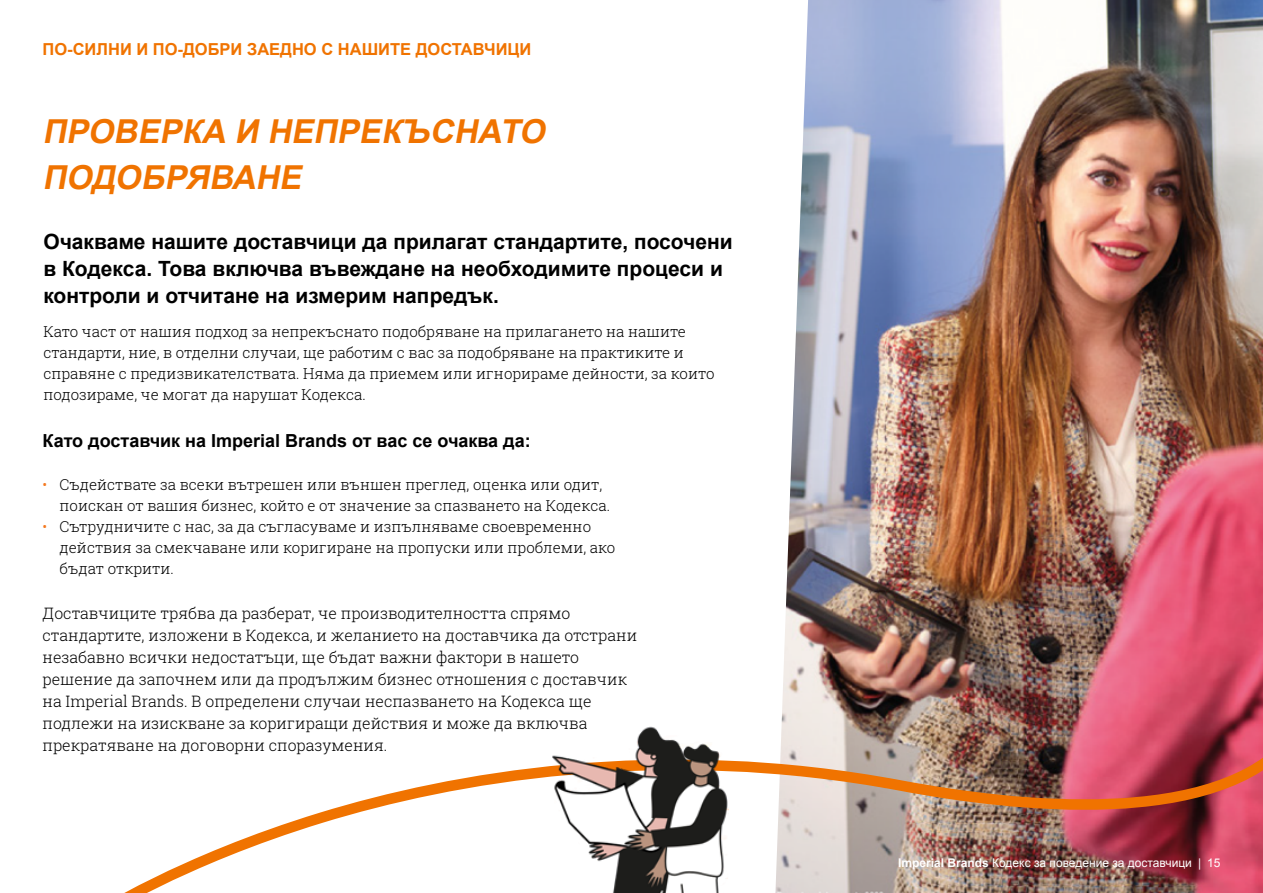
<style>
.page{position:relative;width:1263px;height:893px;background:#fff}
.page>*{position:absolute;margin:0;border:0;box-sizing:border-box;transform-origin:0 0}
.t1{font:italic 700 33px/46.2px "Arial";color:#f07300}
.t2{font:700 21px/27px "Arial";color:#000}
.t3{font:700 18px "Arial";color:#000}
.t4{font:700 16.5px "Arial";color:#f07300}
.t5{font:300 15.75px/22px "Roboto Slab";color:#000}
.t6{font:300 15px/21px "Roboto Slab";color:#000}
.t7{font:12px "Arial";color:#fff}
.s1{color:#f47920}
.s2{font-weight:700}
</style>
<div class="page">
<img style="left:789px;top:0;width:474px;height:514px">
<img style="left:124px;top:514px;width:1139px;height:379px">
<img style="left:551px;top:724px;width:178px;height:169px">
<p class="t4" style="left:43px;top:38px;width:490px">ПО-СИЛНИ И ПО-ДОБРИ ЗАЕДНО С НАШИТЕ ДОСТАВЧИЦИ</p>
<h1 class="t1" style="left:43px;top:110px;width:512px">ПРОВЕРКА И НЕПРЕКЪСНАТО<br>ПОДОБРЯВАНЕ</h1>
<h2 class="t2" style="left:43px;top:229px;width:691px">Очакваме нашите доставчици да прилагат стандартите, посочени в Кодекса. Това включва въвеждане на необходимите процеси и контроли и отчитане на измерим напредък.</h2>
<p class="t6" style="left:43px;top:321px;width:673px">Като част от нашия подход за непрекъснато подобряване на прилагането на нашите стандарти, ние, в отделни случаи, ще работим с вас за подобряване на практиките и справяне с предизвикателствата. Няма да приемем или игнорираме дейности, за които подозираме, че могат да нарушат Кодекса.</p>
<p class="t3" style="left:43px;top:429px;width:490px">Като доставчик на Imperial Brands от вас се очаква да:</p>
<p class="t6" style="left:60px;top:474px;width:552px;text-indent:-17px"><span class="s1">•</span> Съдействате за всеки вътрешен или външен преглед, оценка или одит, поискан от вашия бизнес, който е от значение за спазването на Кодекса.</p>
<p class="t6" style="left:60px;top:516px;width:557px;text-indent:-17px"><span class="s1">•</span> Сътрудничите с нас, за да съгласуваме и изпълняваме своевременно действия за смекчаване или коригиране на пропуски или проблеми, ако бъдат открити.</p>
<p class="t5" style="left:43px;top:601px;width:596px">Доставчиците трябва да разберат, че производителността спрямо стандартите, изложени в Кодекса, и желанието на доставчика да отстрани незабавно всички недостатъци, ще бъдат важни фактори в нашето решение да започнем или да продължим бизнес отношения с доставчик на Imperial Brands. В определени случаи неспазването на Кодекса ще подлежи на изискване за коригиращи действия и може да включва прекратяване на договорни споразумения.</p>
<p class="t7" style="left:898px;top:855px;width:324px"><span class="s2">Imperial Brands</span> Кодекс за поведение за доставчици | 15</p>
</div>
